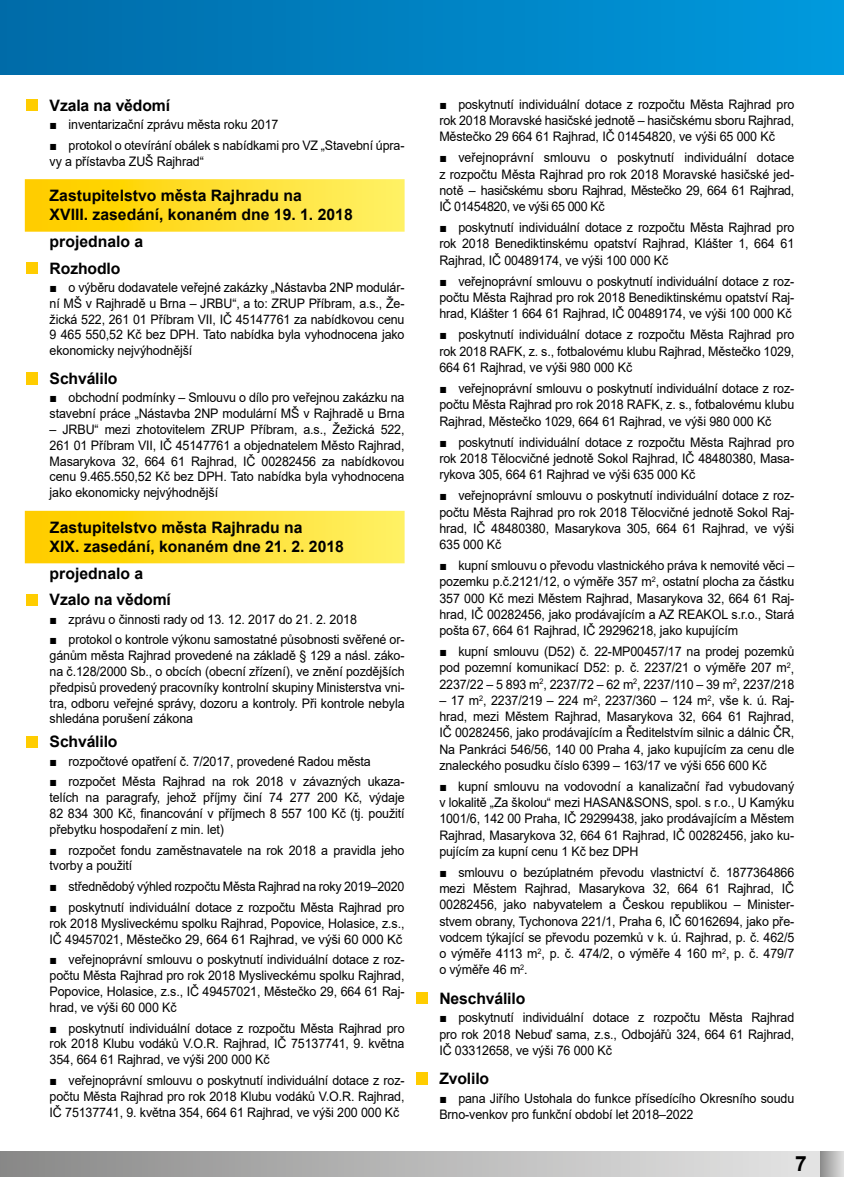
<style>
.page{position:relative;width:844px;height:1191px;background:#fff}
.page>*{position:absolute;margin:0;border:0;box-sizing:border-box;transform-origin:0 0}
.t1{font:700 21px "Arial";color:#000}
.t2{font:700 15.75px/18.9px "Arial";color:#000}
.t3{font:13.12px/16.3px "Arial";letter-spacing:-.01em;color:#000;text-align:justify;scale:.95 1}
.s1{font-weight:400;font-size:24.5px;color:#fff}
</style>
<div class="page">
<div style="left:819px;top:1151px;width:24px;height:25px;background:linear-gradient(to right,#888,#dadada)"></div>
<div style="left:0;top:1151px;width:819px;height:25px;background:linear-gradient(to right,#898988,#e5e5e5)"></div>
<div style="left:25px;top:179px;width:379px;height:53px;background:linear-gradient(to right,#fc0,#fff167)"></div>
<div style="left:25px;top:511px;width:379px;height:52px;background:linear-gradient(to right,#fc0,#fff167)"></div>
<svg style="left:0;top:1151px;width:1px;height:25px"></svg>
<div style="left:0;top:0;width:843px;height:74px;background:linear-gradient(to right,#006ba8,#009add)"></div>
<p class="t2" style="left:25px;top:96px;width:147px"><span class="s1">■</span> Vzala na vědomí</p>
<p class="t3" style="left:50px;top:116px;width:242px">■ inventarizační zprávu města roku 2017</p>
<p class="t3" style="left:50px;top:137px;width:375px;line-height:15.8px">■ protokol o otevírání obálek s nabídkami pro VZ „Stavební úpra&shy;vy a přístavba ZUŠ Rajhrad“</p>
<p class="t2" style="left:50px;top:186px;width:304px">Zastupitelstvo města Rajhradu na<br>XVIII. zasedání, konaném dne 19. 1. 2018</p>
<p class="t2" style="left:50px;top:232px;width:95px">projednalo a</p>
<p class="t2" style="left:25px;top:259px;width:97px"><span class="s1">■</span> Rozhodlo</p>
<p class="t3" style="left:50px;top:279px;width:375px;line-height:15.8px">■ o výběru dodavatele veřejné zakázky „Nástavba 2NP modulár&shy;ní MŠ v Rajhradě u Brna – JRBU“, a to: ZRUP Příbram, a.s., Že&shy;žická 522, 261 01 Příbram VII, IČ 45147761 za nabídkovou cenu 9 465 550,52 Kč bez DPH. Tato nabídka byla vyhodnocena jako ekonomicky nejvýhodnější</p>
<p class="t2" style="left:25px;top:369px;width:94px"><span class="s1">■</span> Schválilo</p>
<p class="t3" style="left:50px;top:390px;width:375px;line-height:15.8px">■ obchodní podmínky – Smlouvu o dílo pro veřejnou zakázku na stavební práce „Nástavba 2NP modulární MŠ v Rajhradě u Brna</p>
<p class="t3" style="left:50px;top:421px;width:375px;line-height:15.8px">– JRBU“ mezi zhotovitelem ZRUP Příbram, a.s., Žežická 522, 261 01 Příbram VII, IČ 45147761 a objednatelem Město Rajhrad, Masarykova 32, 664 61 Rajhrad, IČ 00282456 za nabídkovou cenu 9.465.550,52 Kč bez DPH. Tato nabídka byla vyhodnocena jako ekonomicky nejvýhodnější</p>
<p class="t2" style="left:50px;top:518px;width:296px">Zastupitelstvo města Rajhradu na<br>XIX. zasedání, konaném dne 21. 2. 2018</p>
<p class="t2" style="left:50px;top:564px;width:95px">projednalo a</p>
<p class="t2" style="left:25px;top:590px;width:148px"><span class="s1">■</span> Vzalo na vědomí</p>
<p class="t3" style="left:50px;top:611px;width:325px">■ zprávu o činnosti rady od 13. 12. 2017 do 21. 2. 2018</p>
<p class="t3" style="left:50px;top:632px;width:375px;line-height:15.8px">■ protokol o kontrole výkonu samostatné působnosti svěřené or&shy;gánům města Rajhrad provedené na základě § 129 a násl. záko&shy;na č.128/2000 Sb., o obcích (obecní zřízení), ve znění pozdějších předpisů provedený pracovníky kontrolní skupiny Ministerstva vni&shy;tra, odboru veřejné správy, dozoru a kontroly. Při kontrole nebyla shledána porušení zákona</p>
<p class="t2" style="left:25px;top:732px;width:94px"><span class="s1">■</span> Schválilo</p>
<p class="t3" style="left:50px;top:753px;width:339px">■ rozpočtové opatření č. 7/2017, provedené Radou města</p>
<p class="t3" style="left:50px;top:774px;width:375px;line-height:15.8px">■ rozpočet Města Rajhrad na rok 2018 v závazných ukaza&shy;telích na paragrafy, jehož příjmy činí 74 277 200 Kč, výdaje 82 834 300 Kč, financování v příjmech 8 557 100 Kč (tj. použití přebytku hospodaření z min. let)</p>
<p class="t3" style="left:50px;top:842px;width:375px;line-height:15.8px">■ rozpočet fondu zaměstnavatele na rok 2018 a pravidla jeho tvorby a použití</p>
<p class="t3" style="left:50px;top:878px;width:375px">■ střednědobý výhled rozpočtu Města Rajhrad na roky 2019–2020</p>
<p class="t3" style="left:50px;top:899px;width:375px;line-height:15.8px">■ poskytnutí individuální dotace z rozpočtu Města Rajhrad pro rok 2018 Mysliveckému spolku Rajhrad, Popovice, Holasice, z.s., IČ 49457021, Městečko 29, 664 61 Rajhrad, ve výši 60 000 Kč</p>
<p class="t3" style="left:50px;top:951px;width:375px;line-height:15.8px">■ veřejnoprávní smlouvu o poskytnutí individuální dotace z roz&shy;počtu Města Rajhrad pro rok 2018 Mysliveckému spolku Rajhrad, Popovice, Holasice, z.s., IČ 49457021, Městečko 29, 664 61 Raj&shy;hrad, ve výši 60 000 Kč</p>
<p class="t3" style="left:50px;top:1020px;width:375px;line-height:15.8px">■ poskytnutí individuální dotace z rozpočtu Města Rajhrad pro rok 2018 Klubu vodáků V.O.R. Rajhrad, IČ 75137741, 9. května 354, 664 61 Rajhrad, ve výši 200 000 Kč</p>
<p class="t3" style="left:50px;top:1072px;width:375px;line-height:15.8px">■ veřejnoprávní smlouvu o poskytnutí individuální dotace z roz&shy;počtu Města Rajhrad pro rok 2018 Klubu vodáků V.O.R. Rajhrad, IČ 75137741, 9. května 354, 664 61 Rajhrad, ve výši 200 000 Kč</p>
<p class="t3" style="left:439px;top:96px;width:375px">■ poskytnutí individuální dotace z rozpočtu Města Rajhrad pro rok 2018 Moravské hasičské jednotě – hasičskému sboru Rajhrad, Městečko 29 664 61 Rajhrad, IČ 01454820, ve výši 65 000 Kč</p>
<p class="t3" style="left:439px;top:150px;width:375px">■ veřejnoprávní smlouvu o poskytnutí individuální dotace z rozpočtu Města Rajhrad pro rok 2018 Moravské hasičské jed&shy;notě – hasičskému sboru Rajhrad, Městečko 29, 664 61 Rajhrad, IČ 01454820, ve výši 65 000 Kč</p>
<p class="t3" style="left:439px;top:219px;width:375px">■ poskytnutí individuální dotace z rozpočtu Města Rajhrad pro rok 2018 Benediktinskému opatství Rajhrad, Klášter 1, 664 61<br>Rajhrad, IČ 00489174, ve výši 100 000 Kč</p>
<p class="t3" style="left:439px;top:273px;width:375px">■ veřejnoprávní smlouvu o poskytnutí individuální dotace z roz&shy;počtu Města Rajhrad pro rok 2018 Benediktinskému opatství Raj&shy;hrad, Klášter 1 664 61 Rajhrad, IČ 00489174, ve výši 100 000 Kč</p>
<p class="t3" style="left:439px;top:327px;width:375px">■ poskytnutí individuální dotace z rozpočtu Města Rajhrad pro rok 2018 RAFK, z. s., fotbalovému klubu Rajhrad, Městečko 1029, 664 61 Rajhrad, ve výši 980 000 Kč</p>
<p class="t3" style="left:439px;top:380px;width:375px">■ veřejnoprávní smlouvu o poskytnutí individuální dotace z roz&shy;počtu Města Rajhrad pro rok 2018 RAFK, z. s., fotbalovému klubu Rajhrad, Městečko 1029, 664 61 Rajhrad, ve výši 980 000 Kč</p>
<p class="t3" style="left:439px;top:434px;width:375px">■ poskytnutí individuální dotace z rozpočtu Města Rajhrad pro rok 2018 Tělocvičné jednotě Sokol Rajhrad, IČ 48480380, Masa&shy;rykova 305, 664 61 Rajhrad ve výši 635 000 Kč</p>
<p class="t3" style="left:439px;top:487px;width:375px">■ veřejnoprávní smlouvu o poskytnutí individuální dotace z roz&shy;počtu Města Rajhrad pro rok 2018 Tělocvičné jednotě Sokol Raj&shy;hrad, IČ 48480380, Masarykova 305, 664 61 Rajhrad, ve výši 635 000 Kč</p>
<p class="t3" style="left:439px;top:557px;width:375px">■ kupní smlouvu o převodu vlastnického práva k nemovité věci – pozemku p.č.2121/12, o výměře 357 m<sup>2</sup>, ostatní plocha za částku 357 000 Kč mezi Městem Rajhrad, Masarykova 32, 664 61 Raj&shy;hrad, IČ 00282456, jako prodávajícím a AZ REAKOL s.r.o., Stará pošta 67, 664 61 Rajhrad, IČ 29296218, jako kupujícím</p>
<p class="t3" style="left:439px;top:643px;width:375px">■ kupní smlouvu (D52) č. 22-MP00457/17 na prodej pozemků pod pozemní komunikací D52: p. č. 2237/21 o výměře 207 m<sup>2</sup>, 2237/22 – 5 893 m<sup>2</sup>, 2237/72 – 62 m<sup>2</sup>, 2237/110 – 39 m<sup>2</sup>, 2237/218</p>
<p class="t3" style="left:439px;top:692px;width:375px">– 17 m<sup>2</sup>, 2237/219 – 224 m<sup>2</sup>, 2237/360 – 124 m<sup>2</sup>, vše k. ú. Raj&shy;hrad, mezi Městem Rajhrad, Masarykova 32, 664 61 Rajhrad, IČ 00282456, jako prodávajícím a Ředitelstvím silnic a dálnic ČR, Na Pankráci 546/56, 140 00 Praha 4, jako kupujícím za cenu dle znaleckého posudku číslo 6399 – 163/17 ve výši 656 600 Kč</p>
<p class="t3" style="left:439px;top:778px;width:375px">■ kupní smlouvu na vodovodní a kanalizační řad vybudovaný v lokalitě „Za školou“ mezi HASAN&amp;SONS, spol. s r.o., U Kamýku 1001/6, 142 00 Praha, IČ 29299438, jako prodávajícím a Městem Rajhrad, Masarykova 32, 664 61 Rajhrad, IČ 00282456, jako ku&shy;pujícím za kupní cenu 1 Kč bez DPH</p>
<p class="t3" style="left:439px;top:864px;width:375px">■ smlouvu o bezúplatném převodu vlastnictví č. 1877364866 mezi Městem Rajhrad, Masarykova 32, 664 61 Rajhrad, IČ 00282456, jako nabyvatelem a Českou republikou – Minister&shy;stvem obrany, Tychonova 221/1, Praha 6, IČ 60162694, jako pře&shy;vodcem týkající se převodu pozemků v k. ú. Rajhrad, p. č. 462/5 o výměře 4113 m<sup>2</sup>, p. č. 474/2, o výměře 4 160 m<sup>2</sup>, p. č. 479/7 o výměře 46 m<sup>2</sup>.</p>
<p class="t2" style="left:414px;top:989px;width:112px"><span class="s1">■</span> Neschválilo</p>
<p class="t3" style="left:439px;top:1009px;width:375px">■ poskytnutí individuální dotace z rozpočtu Města Rajhrad pro rok 2018 Nebuď sama, z.s., Odbojářů 324, 664 61 Rajhrad, IČ 03312658, ve výši 76 000 Kč</p>
<p class="t2" style="left:414px;top:1069px;width:76px"><span class="s1">■</span> Zvolilo</p>
<p class="t3" style="left:439px;top:1090px;width:375px">■ pana Jiřího Ustohala do funkce přísedícího Okresního soudu<br>Brno-venkov pro funkční období let 2018–2022</p>
<h1 class="t1" style="left:795px;top:1148px;width:13px">7</h1>
</div>
